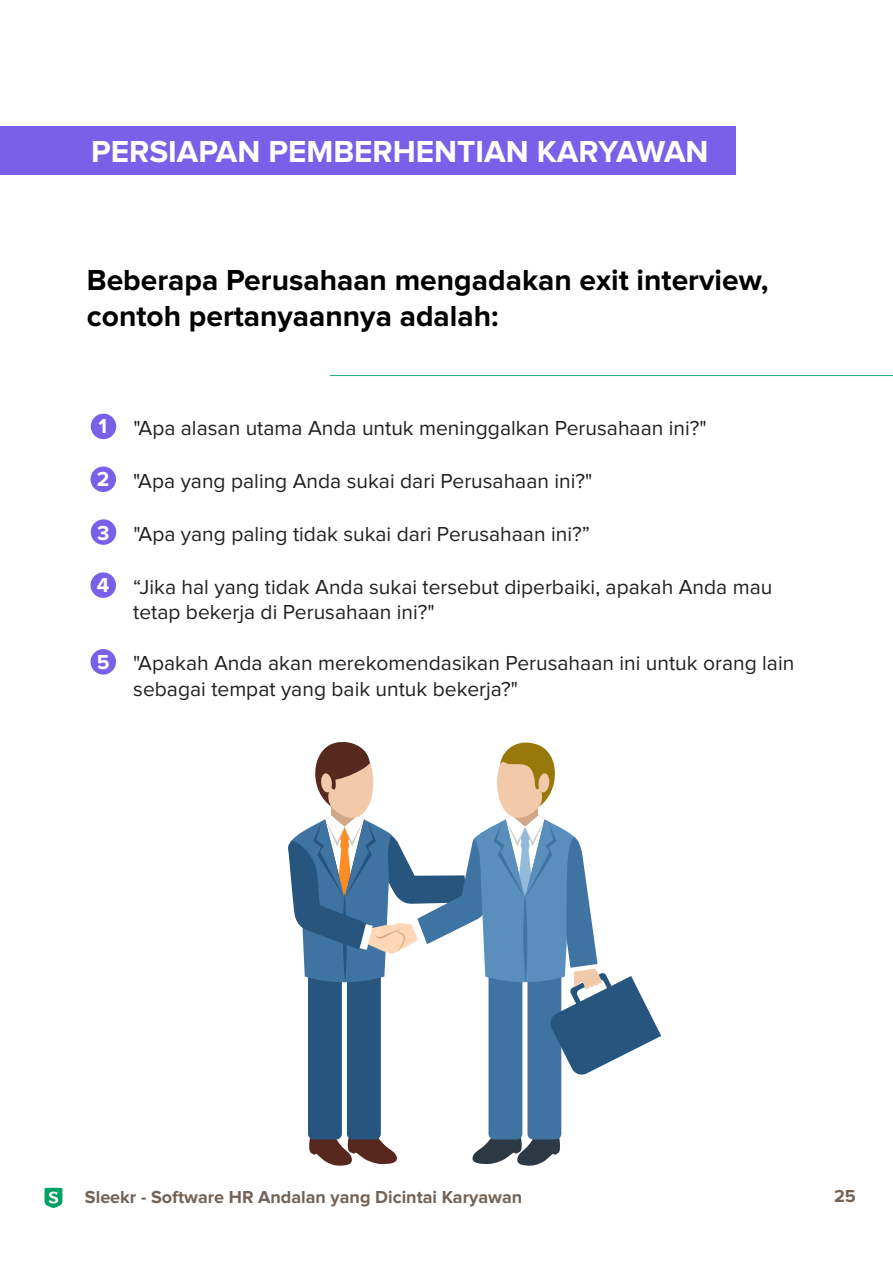
<style>
.page{position:relative;width:893px;height:1263px;background:#fff}
.page>*{position:absolute;margin:0;border:0;box-sizing:border-box;transform-origin:0 0}
.t1{font:700 31.5px "Proxima Nova";color:#fff}
.t2{font:700 30px/36px "Proxima Nova";color:#000}
.t3{font:21px/25.2px "Proxima Nova";color:#212121}
.t4{font:700 21px "Proxima Nova";color:#fff}
.t5{font:700 18px "Proxima Nova";color:#736357}
.s1{font-weight:700;color:#fff}
</style>
<div class="page">
<div style="left:91px;top:414px;width:25px;height:25px;background:#7a60e9;border-radius:50%"></div>
<div style="left:91px;top:572px;width:25px;height:26px;background:#7a60e9;border-radius:50%"></div>
<div style="left:91px;top:466px;width:25px;height:26px;background:#7a60e9;border-radius:50%"></div>
<div style="left:91px;top:649px;width:25px;height:26px;background:#7a60e9;border-radius:50%"></div>
<div style="left:91px;top:519px;width:25px;height:26px;background:#7a60e9;border-radius:50%"></div>
<svg style="left:330px;top:375px;width:563px;height:1px"></svg>
<svg style="left:309px;top:1136px;width:88px;height:30px"></svg>
<div style="left:308px;top:961px;width:34px;height:178px;background:#27557d;border-radius:6px"></div>
<div style="left:347px;top:961px;width:34px;height:178px;background:#27557d;border-radius:6px"></div>
<svg style="left:473px;top:1129px;width:87px;height:37px"></svg>
<div style="left:489px;top:961px;width:33px;height:178px;background:#3f73a1;border-radius:6px"></div>
<div style="left:527px;top:961px;width:34px;height:178px;background:#3f73a1;border-radius:6px"></div>
<svg style="left:288px;top:742px;width:373px;height:334px"></svg>
<div style="left:0;top:126px;width:736px;height:49px;background:#7a60e9"></div>
<svg style="left:44px;top:1188px;width:19px;height:20px"></svg>
<h1 class="t1" style="left:91px;top:137px;width:619px">PERSIAPAN PEMBERHENTIAN KARYAWAN</h1>
<h2 class="t2" style="left:87px;top:264px;width:683px">Beberapa Perusahaan mengadakan exit interview, contoh pertanyaannya adalah:</h2>
<p class="t4" style="left:99px;top:417px;width:10px">1</p>
<p class="t3" style="left:133px;top:416px;width:575px">"Apa alasan utama Anda untuk meninggalkan Perusahaan ini?"</p>
<p class="t3" style="left:97px;top:469px;width:497px"><span class="s1">2</span> "Apa yang paling Anda sukai dari Perusahaan ini?"</p>
<p class="t3" style="left:97px;top:522px;width:494px"><span class="s1">3</span> "Apa yang paling tidak sukai dari Perusahaan ini?”</p>
<p class="t4" style="left:97px;top:575px;width:14px">4</p>
<p class="t4" style="left:97px;top:652px;width:14px">5</p>
<p class="t3" style="left:133px;top:575px;width:641px">“Jika hal yang tidak Anda sukai tersebut diperbaiki, apakah Anda mau tetap bekerja di Perusahaan ini?"</p>
<p class="t3" style="left:133px;top:652px;width:663px">"Apakah Anda akan merekomendasikan Perusahaan ini untuk orang lain sebagai tempat yang baik untuk bekerja?"</p>
<p class="t5" style="left:85px;top:1188px;width:439px">Sleekr - Software HR Andalan yang Dicintai Karyawan</p>
<p class="t5" style="left:834px;top:1188px;width:23px">25</p>
</div>
